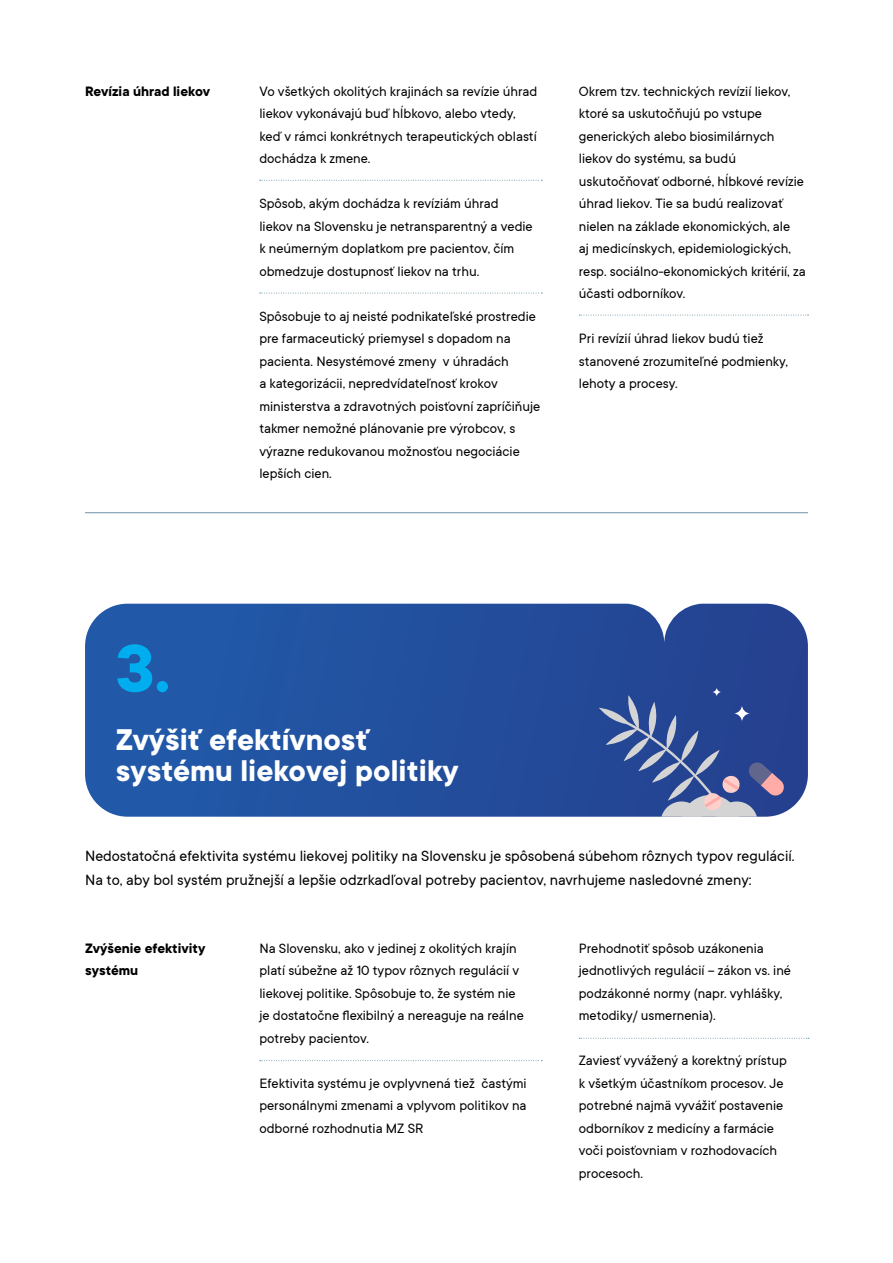
<style>
.page{position:relative;width:893px;height:1263px;background:#fff}
.page>*{position:absolute;margin:0;border:0;box-sizing:border-box;transform-origin:0 0}
.t1{font:700 75px "TT Commons";color:#00aeef}
.t2{font:700 33px/31.5px "TT Commons";color:#fff}
.t3{font:16.5px/24px "TT Commons";color:#000}
.t4{font:15px/22.5px "TT Commons";color:#000}
.t5{font:700 15px/22.5px "TT Commons";color:#000}
</style>
<div class="page">
<svg style="left:260px;top:180px;width:282px;height:1px"></svg>
<svg style="left:260px;top:293px;width:282px;height:1px"></svg>
<hr style="left:85px;top:512px;width:723px;height:1px;background:#6f92a3">
<svg style="left:579px;top:315px;width:229px;height:1px"></svg>
<svg style="left:85px;top:604px;width:723px;height:213px;background:#25529f"></svg>
<svg style="left:579px;top:1038px;width:230px;height:1px"></svg>
<svg style="left:260px;top:1060px;width:282px;height:1px"></svg>
<svg style="left:599px;top:695px;width:186px;height:122px;background:#465e9d"></svg>
<svg style="left:733px;top:705px;width:17px;height:17px"></svg>
<svg style="left:712px;top:687px;width:9px;height:10px"></svg>
<svg style="left:624px;top:564px;width:80px;height:80px"></svg>
<p class="t5" style="left:85px;top:80px;width:127px">Revízia úhrad liekov</p>
<p class="t4" style="left:579px;top:80px;width:228px">Okrem tzv. technických revízií liekov, ktoré sa uskutočňujú po vstupe generických alebo biosimilárnych liekov do systému, sa budú uskutočňovať odborné, hĺbkové revízie úhrad liekov. Tie sa budú realizovať nielen na základe ekonomických, ale<br>aj medicínskych, epidemiologických, resp. sociálno-ekonomických kritérií, za účasti odborníkov.</p>
<p class="t4" style="left:579px;top:327px;width:211px">Pri revízií úhrad liekov budú tiež stanovené zrozumiteľné podmienky, lehoty a procesy.</p>
<p class="t4" style="left:259px;top:80px;width:279px">Vo všetkých okolitých krajinách sa revízie úhrad liekov vykonávajú buď hĺbkovo, alebo vtedy, keď v rámci konkrétnych terapeutických oblastí dochádza k zmene.</p>
<p class="t4" style="left:259px;top:192px;width:275px">Spôsob, akým dochádza k revíziám úhrad liekov na Slovensku je netransparentný a vedie k neúmerným doplatkom pre pacientov, čím obmedzuje dostupnosť liekov na trhu.</p>
<p class="t4" style="left:259px;top:305px;width:282px">Spôsobuje to aj neisté podnikateľské prostredie pre farmaceutický priemysel s dopadom na pacienta. Nesystémové zmeny v úhradách<br>a kategorizácii, nepredvídateľnosť krokov ministerstva a zdravotných poisťovní zapríčiňuje takmer nemožné plánovanie pre výrobcov, s výrazne redukovanou možnosťou negociácie lepších cien.</p>
<h1 class="t1" style="left:116px;top:627px;width:56px">3.</h1>
<h2 class="t2" style="left:116px;top:725px;width:344px">Zvýšiť efektívnosť systému liekovej politiky</h2>
<p class="t3" style="left:85px;top:844px;width:711px">Nedostatočná efektivita systému liekovej politiky na Slovensku je spôsobená súbehom rôznych typov regulácií.<br>Na to, aby bol systém pružnejší a lepšie odzrkadľoval potreby pacientov, navrhujeme nasledovné zmeny:</p>
<p class="t5" style="left:85px;top:937px;width:122px">Zvýšenie efektivity systému</p>
<p class="t4" style="left:579px;top:937px;width:214px">Prehodnotiť spôsob uzákonenia jednotlivých regulácií – zákon vs. iné podzákonné normy (napr. vyhlášky, metodiky/ usmernenia).</p>
<p class="t4" style="left:579px;top:1050px;width:210px">Zaviesť vyvážený a korektný prístup k všetkým účastníkom procesov. Je potrebné najmä vyvážiť postavenie odborníkov z medicíny a farmácie voči poisťovniam v rozhodovacích procesoch.</p>
<p class="t4" style="left:259px;top:937px;width:266px">Na Slovensku, ako v jedinej z okolitých krajín platí súbežne až 10 typov rôznych regulácií v liekovej politike. Spôsobuje to, že systém nie je dostatočne flexibilný a nereaguje na reálne potreby pacientov.</p>
<p class="t4" style="left:259px;top:1072px;width:269px;text-align:justify">Efektivita systému je ovplyvnená tiež častými personálnymi zmenami a vplyvom politikov na odborné rozhodnutia MZ SR</p>
</div>
